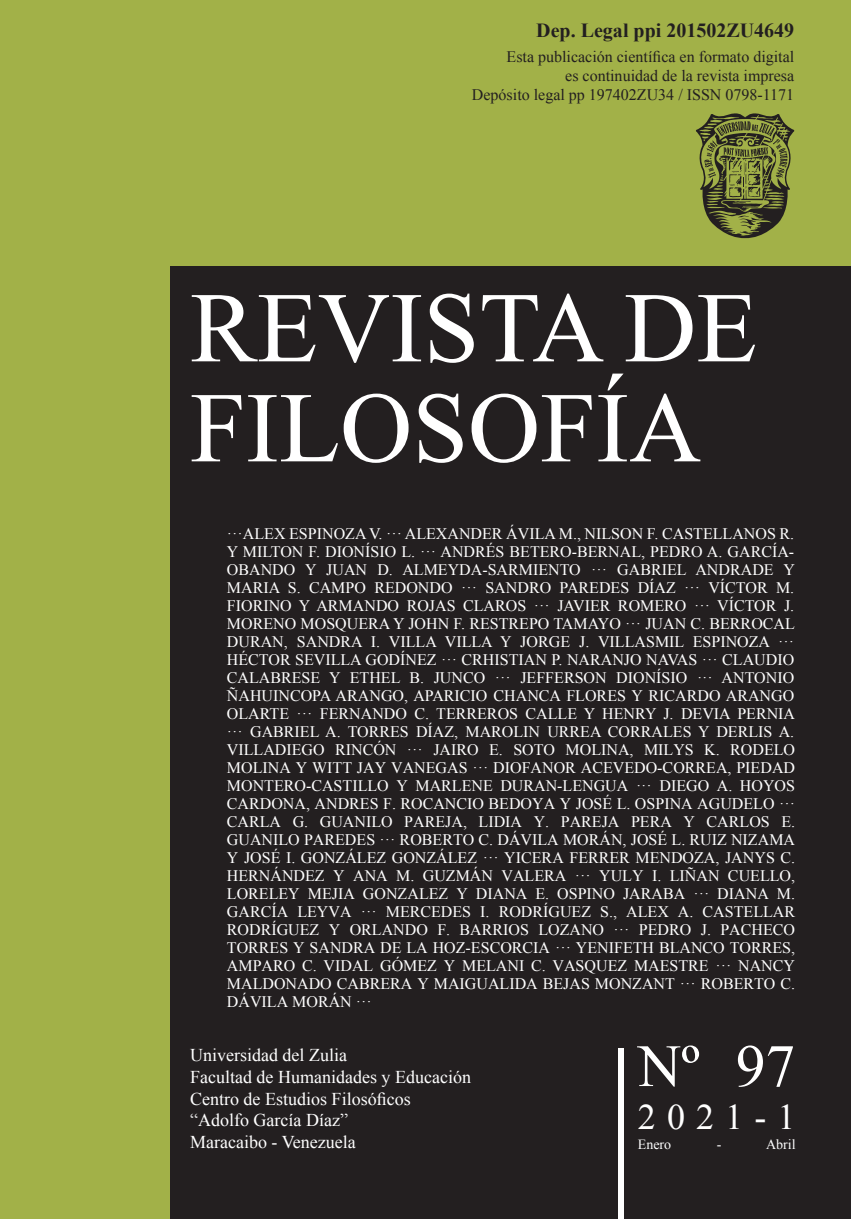
<style>
.page{position:relative;width:851px;height:1219px;background:#fff}
.page>*{position:absolute;margin:0;border:0;box-sizing:border-box;transform-origin:0 0}
.t1{font:100px/100px "Times New Roman";color:#fff}
.CITAS{font:60px "Times New Roman";color:#fff}
.CITAS-2{font:36px "Times New Roman";color:#fff}
.Genérico{font:700 20px "Times New Roman";color:#231f20}
.t2{font:18px/21.6px "Times New Roman";color:#fff}
.TUTULO_Articulo{font:16px/18px "Times New Roman";color:#fff;text-align:justify}
.Genérico-2{font:16px "Times New Roman";color:#231f20}
.CITAS-3{font:14px "Times New Roman";color:#fff}
</style>
<div class="page">
<div style="left:0;top:0;width:850px;height:1219px;background:#a2b148"></div>
<div style="left:170px;top:266px;width:680px;height:953px;background:#231f20"></div>
<svg style="left:696px;top:113px;width:98px;height:126px"></svg>
<div style="left:618px;top:1049px;width:6px;height:170px;background:#fff"></div>
<p class="Genérico" style="left:536px;top:16px;width:259px">Dep. Legal ppi 201502ZU4649</p>
<p class="Genérico-2" style="left:506px;top:46px;width:289px">Esta publicación científica en formato digital</p>
<p class="Genérico-2" style="left:565px;top:65px;width:230px">es continuidad de la revista impresa</p>
<p class="Genérico-2" style="left:472px;top:84px;width:324px">Depósito legal pp 197402ZU34 / ISSN 0798-1171</p>
<h1 class="t1" style="left:190px;top:276px;width:568px">REVISTA DE<br>FILOSOFÍA</h1>
<p class="TUTULO_Articulo" style="left:227px;top:524px;width:569px">···ALEX ESPINOZA V. ··· ALEXANDER ÁVILA M., NILSON F. CASTELLANOS R.<br>Y MILTON F. DIONÍSIO L. ··· ANDRÉS BETERO-BERNAL, PEDRO A. GARCÍA-OBANDO Y JUAN D. ALMEYDA-SARMIENTO ··· GABRIEL ANDRADE Y MARIA S. CAMPO REDONDO ··· SANDRO PAREDES DÍAZ ··· VÍCTOR M.<br>FIORINO Y ARMANDO ROJAS CLAROS ··· JAVIER ROMERO ··· VÍCTOR J.<br>MORENO MOSQUERA Y JOHN F. RESTREPO TAMAYO ··· JUAN C. BERROCAL DURAN, SANDRA I. VILLA VILLA Y JORGE J. VILLASMIL ESPINOZA ··· HÉCTOR SEVILLA GODÍNEZ ··· CRHISTIAN P. NARANJO NAVAS ··· CLAUDIO CALABRESE Y ETHEL B. JUNCO ··· JEFFERSON DIONÍSIO ··· ANTONIO ÑAHUINCOPA ARANGO, APARICIO CHANCA FLORES Y RICARDO ARANGO OLARTE ··· FERNANDO C. TERREROS CALLE Y HENRY J. DEVIA PERNIA ··· GABRIEL A. TORRES DÍAZ, MAROLIN URREA CORRALES Y DERLIS A.<br>VILLADIEGO RINCÓN ··· JAIRO E. SOTO MOLINA, MILYS K. RODELO MOLINA Y WITT JAY VANEGAS ··· DIOFANOR ACEVEDO-CORREA, PIEDAD MONTERO-CASTILLO Y MARLENE DURAN-LENGUA ··· DIEGO A. HOYOS CARDONA, ANDRES F. ROCANCIO BEDOYA Y JOSÉ L. OSPINA AGUDELO ··· CARLA G. GUANILO PAREJA, LIDIA Y. PAREJA PERA Y CARLOS E.<br>GUANILO PAREDES ··· ROBERTO C. DÁVILA MORÁN, JOSÉ L. RUIZ NIZAMA Y JOSÉ I. GONZÁLEZ GONZÁLEZ ··· YICERA FERRER MENDOZA, JANYS C.<br>HERNÁNDEZ Y ANA M. GUZMÁN VALERA ··· YULY I. LIÑAN CUELLO, LORELEY MEJIA GONZALEZ Y DIANA E. OSPINO JARABA ··· DIANA M.<br>GARCÍA LEYVA ··· MERCEDES I. RODRÍGUEZ S., ALEX A. CASTELLAR RODRÍGUEZ Y ORLANDO F. BARRIOS LOZANO ··· PEDRO J. PACHECO TORRES Y SANDRA DE LA HOZ-ESCORCIA ··· YENIFETH BLANCO TORRES, AMPARO C. VIDAL GÓMEZ Y MELANI C. VASQUEZ MAESTRE ··· NANCY MALDONADO CABRERA Y MAIGUALIDA BEJAS MONZANT ··· ROBERTO C.<br>DÁVILA MORÁN ···</p>
<p class="CITAS" style="left:637px;top:1026px;width:159px">Nº 97</p>
<p class="CITAS-2" style="left:637px;top:1092px;width:159px">2021-1</p>
<p class="CITAS-3" style="left:637px;top:1135px;width:35px">Enero</p>
<p class="CITAS-3" style="left:716px;top:1135px;width:6px">-</p>
<p class="CITAS-3" style="left:765px;top:1135px;width:31px">Abril</p>
<p class="t2" style="left:190px;top:1044px;width:282px">Universidad del Zulia<br>Facultad de Humanidades y Educación<br>Centro de Estudios Filosóficos “Adolfo García Díaz”<br>Maracaibo - Venezuela</p>
</div>
